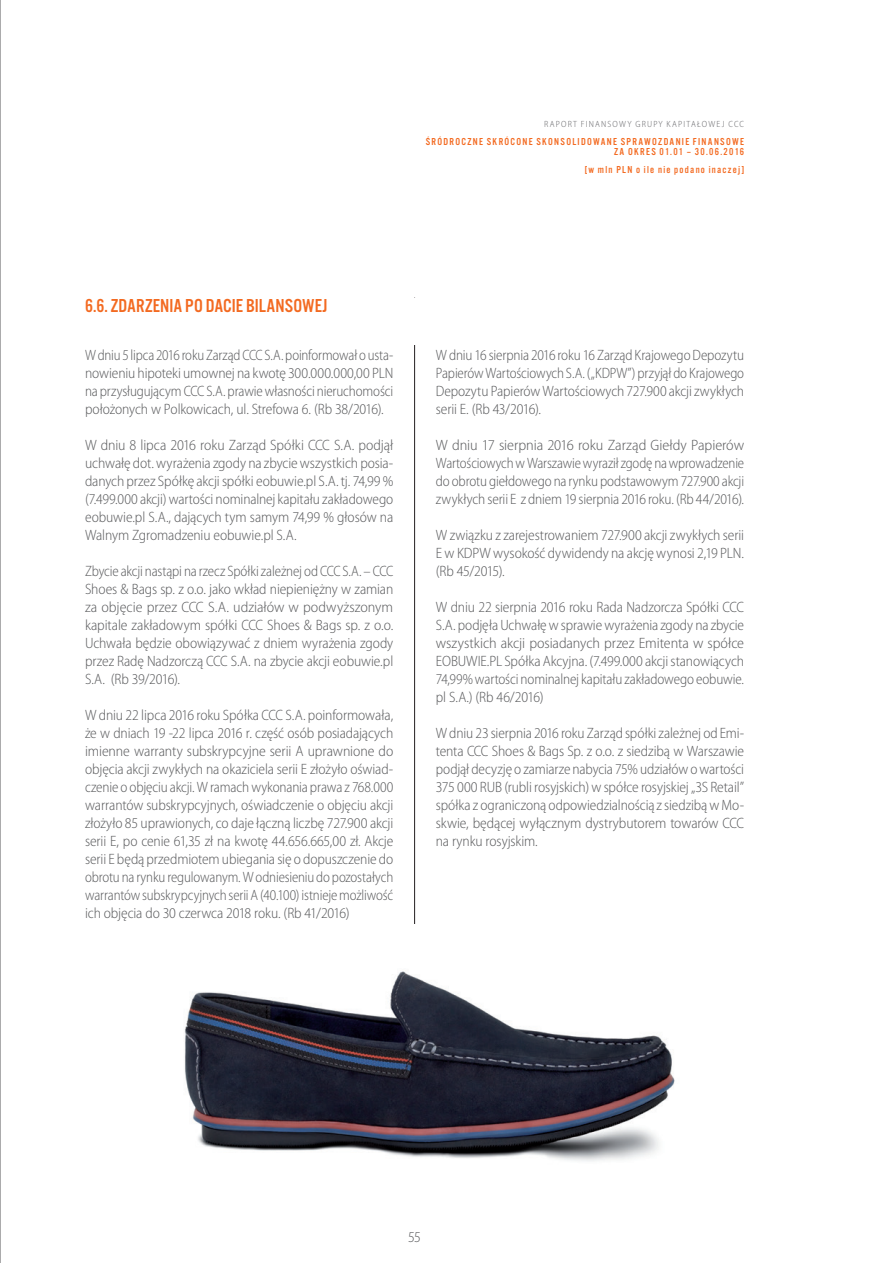
<style>
.page{position:relative;width:893px;height:1263px;background:#fff}
.page>*{position:absolute;margin:0;border:0;box-sizing:border-box;transform-origin:0 0}
.t1{font:19.5px "Alternate Got No 3 DOT";letter-spacing:.01em;color:#f36a21}
.t2{font:300 semi-condensed 15px/18px "Myriad Pro";letter-spacing:-.01em;color:#57585a;text-align:justify}
.t3{font:300 semi-condensed 15px/18px "Myriad Pro";letter-spacing:-.01em;color:#57585a;text-align:justify;scale:.96 1}
.t4{font:300 semi-condensed 15px/18px "Myriad Pro";letter-spacing:-.01em;color:#57585a;text-align:justify;scale:.95 1}
.t5{font:300 semi-condensed 15px/18px "Myriad Pro";letter-spacing:-.01em;color:#57585a;text-align:justify;scale:1.05 1}
.t6{font:10.5px/10.5px "Alternate Got No 3 DOT";letter-spacing:.12em;color:#f36a21;text-align:right}
.t7{font:300 semi-condensed 9px "Myriad Pro";letter-spacing:.135em;color:#636366}
</style>
<div class="page">
<hr style="left:414px;top:298px;width:1px;height:837px;background:#231f20">
<div style="left:383px;top:924px;width:76px;height:211px;background:#fff"></div>
<hr style="left:0;top:0;width:1px;height:1263px;background:#57585a">
<div style="left:85px;top:298px;width:659px;height:47px;background:#fff"></div>
<img style="left:184px;top:971px;width:491px;height:190px">
<p class="t7" style="left:544px;top:118px;width:201px">RAPORT FINANSOWY GRUPY KAPITAŁOWEJ CCC</p>
<p class="t6" style="left:426px;top:136px;width:320px">ŚRÓDROCZNE SKRÓCONE SKONSOLIDOWANE SPRAWOZDANIE FINANSOWE<br>ZA OKRES 01.01 – 30.06.2016</p>
<p class="t6" style="left:585px;top:165px;width:161px">[w mln PLN o ile nie podano inaczej]</p>
<h1 class="t1" style="left:85px;top:296px;width:244px">6.6. ZDARZENIA PO DACIE BILANSOWEJ</h1>
<p class="t4" style="left:85px;top:346px;width:326px">W dniu 5 lipca 2016 roku Zarząd CCC S.A. poinformował o usta&shy;nowieniu hipoteki umownej na kwotę 300.000.000,00 PLN na przysługującym CCC S.A. prawie własności nieruchomości położonych w Polkowicach, ul. Strefowa 6. (Rb 38/2016).</p>
<p class="t2" style="left:85px;top:436px;width:310px">W dniu 8 lipca 2016 roku Zarząd Spółki CCC S.A. podjął uchwałę dot. wyrażenia zgody na zbycie wszystkich posia&shy;danych przez Spółkę akcji spółki eobuwie.pl S.A. tj. 74,99 % (7.499.000 akcji) wartości nominalnej kapitału zakładowego eobuwie.pl S.A., dających tym samym 74,99 % głosów na Walnym Zgromadzeniu eobuwie.pl S.A.</p>
<p class="t3" style="left:85px;top:562px;width:323px">Zbycie akcji nastąpi na rzecz Spółki zależnej od CCC S.A. – CCC Shoes &amp; Bags sp. z o.o. jako wkład niepieniężny w zamian za objęcie przez CCC S.A. udziałów w podwyższonym kapitale zakładowym spółki CCC Shoes &amp; Bags sp. z o.o.<br>Uchwała będzie obowiązywać z dniem wyrażenia zgody przez Radę Nadzorczą CCC S.A. na zbycie akcji eobuwie.pl S.A. (Rb 39/2016).</p>
<p class="t2" style="left:85px;top:706px;width:310px">W dniu 22 lipca 2016 roku Spółka CCC S.A. poinformowała, że w dniach 19 -22 lipca 2016 r. część osób posiadających imienne warranty subskrypcyjne serii A uprawnione do objęcia akcji zwykłych na okaziciela serii E złożyło oświad&shy;czenie o objęciu akcji. W ramach wykonania prawa z 768.000 warrantów subskrypcyjnych, oświadczenie o objęciu akcji złożyło 85 uprawionych, co daje łączną liczbę 727.900 akcji serii E, po cenie 61,35 zł na kwotę 44.656.665,00 zł. Akcje serii E będą przedmiotem ubiegania się o dopuszczenie do obrotu na rynku regulowanym. W odniesieniu do pozostałych warrantów subskrypcyjnych serii A (40.100) istnieje możliwość ich objęcia do 30 czerwca 2018 roku. (Rb 41/2016)</p>
<p class="t2" style="left:436px;top:346px;width:310px">W dniu 16 sierpnia 2016 roku 16 Zarząd Krajowego Depozytu Papierów Wartościowych S.A. („KDPW”) przyjął do Krajowego Depozytu Papierów Wartościowych 727.900 akcji zwykłych serii E. (Rb 43/2016).</p>
<p class="t5" style="left:436px;top:436px;width:295px">W dniu 17 sierpnia 2016 roku Zarząd Giełdy Papierów Wartościowych w Warszawie wyraził zgodę na wprowadzenie do obrotu giełdowego na rynku podstawowym 727.900 akcji zwykłych serii E z dniem 19 sierpnia 2016 roku. (Rb 44/2016).</p>
<p class="t2" style="left:436px;top:526px;width:310px">W związku z zarejestrowaniem 727.900 akcji zwykłych serii E w KDPW wysokość dywidendy na akcję wynosi 2,19 PLN. (Rb 45/2015).</p>
<p class="t2" style="left:436px;top:598px;width:310px">W dniu 22 sierpnia 2016 roku Rada Nadzorcza Spółki CCC S.A. podjęła Uchwałę w sprawie wyrażenia zgody na zbycie wszystkich akcji posiadanych przez Emitenta w spółce EOBUWIE.PL Spółka Akcyjna. (7.499.000 akcji stanowiących 74,99% wartości nominalnej kapitału zakładowego eobuwie. pl S.A.) (Rb 46/2016)</p>
<p class="t2" style="left:436px;top:724px;width:310px">W dniu 23 sierpnia 2016 roku Zarząd spółki zależnej od Emi&shy;tenta CCC Shoes &amp; Bags Sp. z o.o. z siedzibą w Warszawie podjął decyzję o zamiarze nabycia 75% udziałów o wartości 375 000 RUB (rubli rosyjskich) w spółce rosyjskiej „3S Retail” spółka z ograniczoną odpowiedzialnością z siedzibą w Mo&shy;skwie, będącej wyłącznym dystrybutorem towarów CCC na rynku rosyjskim.</p>
<p class="t2" style="left:408px;top:1228px;width:14px">55</p>
</div>
